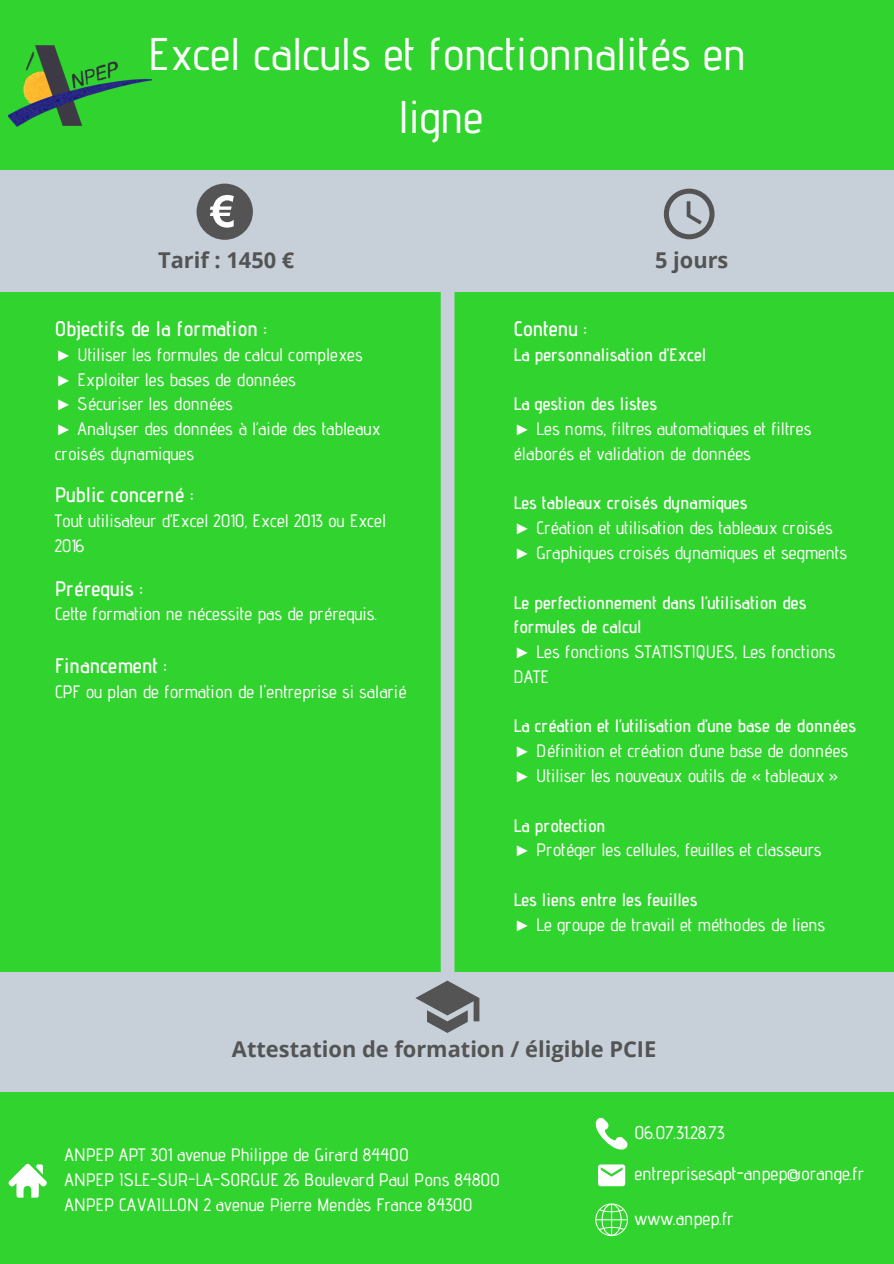
<style>
.page{position:relative;width:894px;height:1264px;background:#fff}
.page>*{position:absolute;margin:0;border:0;box-sizing:border-box;transform-origin:0 0}
.t1{font:500 45.75px/63.2px "Advent Pro";color:#fff;text-align:center}
.t2{font:700 21.75px "Open Sans";color:#545454}
.t3{font:600 21px "Advent Pro";color:#fff}
.t4{font:500 18.3px "Advent Pro";color:#fff}
.t5{font:500 18px/24.8px "Advent Pro";color:#fff}
.t6{font:600 18px/24.8px "Advent Pro";color:#fff}
.s1{font-family:"Liberation Serif";font-weight:400}
.s2{font-weight:600}
.s3{font-weight:500}
</style>
<div class="page">
<div style="left:0;top:0;width:893px;height:170px;background:#31d32e"></div>
<div style="left:0;top:1090px;width:893px;height:173px;background:#31d32e"></div>
<img style="left:9px;top:45px;width:143px;height:82px">
<div style="left:0;top:278px;width:453px;height:693px;background:#31d32e"></div>
<div style="left:452px;top:272px;width:441px;height:700px;background:#31d32e"></div>
<svg style="left:595px;top:1117px;width:32px;height:32px"></svg>
<svg style="left:598px;top:1164px;width:27px;height:22px"></svg>
<svg style="left:9px;top:1163px;width:38px;height:34px"></svg>
<svg style="left:595px;top:1203px;width:32px;height:33px"></svg>
<div style="left:0;top:170px;width:893px;height:121px;background:#c7d0d8"></div>
<div style="left:0;top:971px;width:893px;height:120px;background:#c7d0d8"></div>
<svg style="left:663px;top:189px;width:51px;height:50px"></svg>
<svg style="left:415px;top:291px;width:64px;height:741px"></svg>
<div style="left:196px;top:184px;width:57px;height:56px;background:#545454;border-radius:50%"></div>
<svg style="left:210px;top:195px;width:24px;height:33px"></svg>
<h1 class="t1" style="left:148px;top:21px;width:599px">Excel calculs et fonctionnalités en ligne</h1>
<p class="t2" style="left:158px;top:245px;width:138px">Tarif : 1450 €</p>
<p class="t3" style="left:55px;top:316px;width:213px">Objectifs de la formation :</p>
<p class="t5" style="left:55px;top:342px;width:327px"><span class="s1">►</span> Utiliser les formules de calcul complexes <span class="s1">►</span> Exploiter les bases de données<br><span class="s1">►</span> Sécuriser les données<br><span class="s1">►</span> Analyser des données à l’aide des tableaux croisés dynamiques</p>
<p class="t3" style="left:55px;top:482px;width:140px">Public concerné :</p>
<p class="t5" style="left:55px;top:508px;width:333px">Tout utilisateur d’Excel 2010, Excel 2013 ou Excel<br>2016</p>
<p class="t3" style="left:55px;top:575px;width:89px">Prérequis :</p>
<p class="t5" style="left:55px;top:601px;width:324px">Cette formation ne nécessite pas de prérequis.</p>
<p class="t3" style="left:55px;top:652px;width:113px">Financement :</p>
<p class="t5" style="left:55px;top:678px;width:353px">CPF ou plan de formation de l'entreprise si salarié</p>
<p class="t2" style="left:655px;top:245px;width:75px">5 jours</p>
<p class="t3" style="left:513px;top:316px;width:74px">Contenu :</p>
<p class="t6" style="left:513px;top:342px;width:194px">La personnalisation d’Excel</p>
<p class="t5" style="left:513px;top:391px;width:299px"><span class="s2">La gestion des listes<br></span><span class="s1">►</span> Les noms, filtres automatiques et filtres élaborés et validation de données</p>
<p class="t5" style="left:513px;top:490px;width:335px"><span class="s2">Les tableaux croisés dynamiques<br></span><span class="s1">►</span> Création et utilisation des tableaux croisés <span class="s1">►</span> Graphiques croisés dynamiques et segments</p>
<p class="t6" style="left:513px;top:589px;width:323px">Le perfectionnement dans l’utilisation des formules de calcul<br><span class="s1">►</span> <span class="s3">Les fonctions STATISTIQUES, Les fonctions<br>DATE</span></p>
<p class="t5" style="left:513px;top:713px;width:344px"><span class="s2">La création et l’utilisation d’une base de données </span><span class="s1">►</span> Définition et création d’une base de données <span class="s1">►</span> Utiliser les nouveaux outils de « tableaux »</p>
<p class="t5" style="left:513px;top:812px;width:310px"><span class="s2">La protection<br></span><span class="s1">►</span> Protéger les cellules, feuilles et classeurs</p>
<p class="t5" style="left:513px;top:887px;width:313px"><span class="s2">Les liens entre les feuilles<br></span><span class="s1">►</span> Le groupe de travail et méthodes de liens</p>
<p class="t2" style="left:232px;top:1033px;width:426px">Attestation de formation / éligible PCIE</p>
<p class="t5" style="left:65px;top:1142px;width:437px">ANPEP APT 301 avenue Philippe de Girard 84400<br>ANPEP ISLE-SUR-LA-SORGUE 26 Boulevard Paul Pons 84800<br>ANPEP CAVAILLON 2 avenue Pierre Mendès France 84300</p>
<p class="t4" style="left:634px;top:1121px;width:92px">06.07.31.28.73</p>
<p class="t4" style="left:634px;top:1162px;width:231px">entreprisesapt-anpep@orange.fr</p>
<p class="t4" style="left:634px;top:1207px;width:101px">www.anpep.fr</p>
</div>
